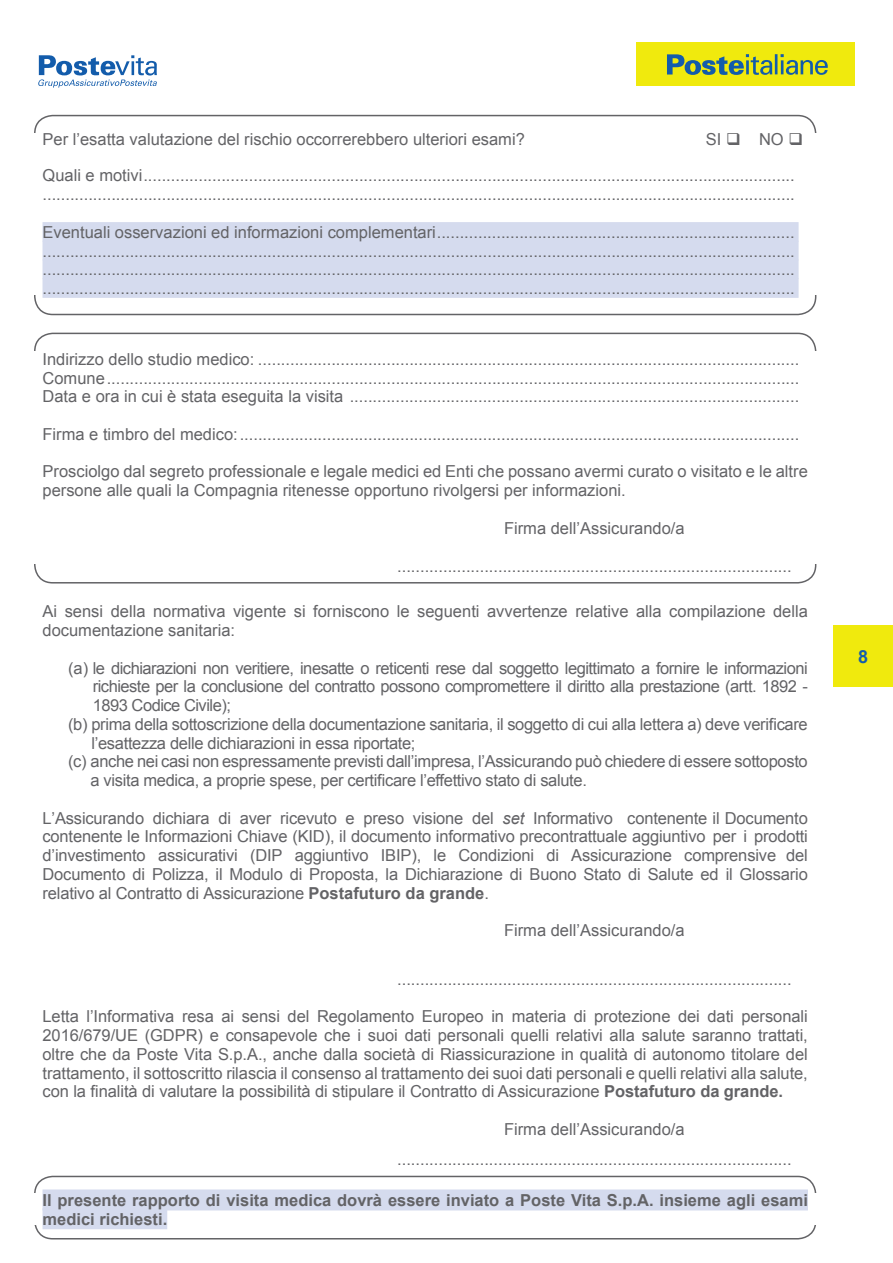
<style>
.page{position:relative;width:893px;height:1263px;background:#fff}
.page>*{position:absolute;margin:0;border:0;box-sizing:border-box;transform-origin:0 0}
.t1{font:700 18px "Arial";color:#135cab}
.Normale{font:16.5px/18.8px "Arial";color:#636366}
.Normale-2{font:16.5px/18.8px "Arial";letter-spacing:-.02em;color:#636366}
.Normale-3{font:700 16.5px/18.8px "Arial";color:#636366}
.s1{font-style:italic}
.s2{font-weight:700}
</style>
<div class="page">
<div style="left:636px;top:43px;width:219px;height:43px;background:#f0ea0d"></div>
<svg style="left:667px;top:54px;width:161px;height:21px"></svg>
<svg style="left:38px;top:55px;width:119px;height:33px"></svg>
<div style="left:833px;top:625px;width:60px;height:62px;background:#f0ea0d"></div>
<div style="left:34px;top:115px;width:782px;height:200px;border:2px solid #636366;border-radius:18px"></div>
<div style="left:21px;top:133px;width:804px;height:162px;background:#fff"></div>
<div style="left:34px;top:333px;width:782px;height:250px;border:2px solid #636366;border-radius:18px"></div>
<div style="left:21px;top:351px;width:846px;height:213px;background:#fff"></div>
<div style="left:34px;top:1176px;width:782px;height:63px;border:2px solid #636366;border-radius:18px"></div>
<div style="left:31px;top:1194px;width:803px;height:31px;background:#fff"></div>
<div style="left:43px;top:222px;width:756px;height:20px;background:#d5dbee"></div>
<div style="left:43px;top:241px;width:756px;height:19px;background:#d5dbee"></div>
<div style="left:43px;top:260px;width:756px;height:19px;background:#d5dbee"></div>
<div style="left:43px;top:278px;width:756px;height:20px;background:#d5dbee"></div>
<div style="left:43px;top:1189px;width:765px;height:21px;background:#d5dbee"></div>
<div style="left:43px;top:1208px;width:124px;height:21px;background:#d5dbee"></div>
<p class="Normale" style="left:43px;top:130px;width:484px">Per l’esatta valutazione del rischio occorrerebbero ulteriori esami?</p>
<p class="Normale" style="left:706px;top:130px;width:99px">SI ❑ NO ❑</p>
<p class="Normale" style="left:43px;top:166px;width:754px">Quali e motivi.............................................................................................................................................. ....................................................................................................................................................................</p>
<p class="Normale" style="left:43px;top:223px;width:754px">Eventuali osservazioni ed informazioni complementari..............................................................................</p>
<p class="Normale" style="left:43px;top:242px;width:754px">....................................................................................................................................................................</p>
<p class="Normale" style="left:43px;top:260px;width:754px">....................................................................................................................................................................</p>
<p class="Normale" style="left:43px;top:279px;width:754px">....................................................................................................................................................................</p>
<p class="Normale" style="left:43px;top:350px;width:758px">Indirizzo dello studio medico: ......................................................................................................................</p>
<p class="Normale" style="left:43px;top:369px;width:758px">Comune.......................................................................................................................................................</p>
<p class="Normale" style="left:43px;top:387px;width:758px">Data e ora in cui è stata eseguita la visita ..................................................................................................</p>
<p class="Normale" style="left:43px;top:425px;width:758px">Firma e timbro del medico:..........................................................................................................................</p>
<p class="Normale" style="left:43px;top:462px;width:767px">Prosciolgo dal segreto professionale e legale medici ed Enti che possano avermi curato o visitato e le altre persone alle quali la Compagnia ritenesse opportuno rivolgersi per informazioni.</p>
<p class="Normale" style="left:504px;top:519px;width:182px">Firma dell’Assicurando/a</p>
<p class="Normale" style="left:397px;top:557px;width:396px">......................................................................................</p>
<p class="Normale" style="left:43px;top:602px;width:767px">Ai sensi della normativa vigente si forniscono le seguenti avvertenze relative alla compilazione della documentazione sanitaria:</p>
<p class="Normale" style="left:93px;top:658px;width:717px;text-align:justify;text-indent:-25px">(a) le dichiarazioni non veritiere, inesatte o reticenti rese dal soggetto legittimato a fornire le informazioni richieste per la conclusione del contratto possono compromettere il diritto alla prestazione (artt. 1892 - 1893 Codice Civile);</p>
<p class="Normale-2" style="left:91px;top:715px;width:718px;text-indent:-23px">(b) prima della sottoscrizione della documentazione sanitaria, il soggetto di cui alla lettera a) deve verificare l’esattezza delle dichiarazioni in essa riportate;</p>
<p class="Normale-2" style="left:91px;top:752px;width:719px;text-indent:-23px">(c) anche nei casi non espressamente previsti dall’impresa, l’Assicurando può chiedere di essere sottoposto a visita medica, a proprie spese, per certificare l’effettivo stato di salute.</p>
<p class="Normale" style="left:43px;top:809px;width:767px;text-align:justify">L’Assicurando dichiara di aver ricevuto e preso visione del <span class="s1">set</span> Informativo contenente il Documento contenente le Informazioni Chiave (KID), il documento informativo precontrattuale aggiuntivo per i prodotti d’investimento assicurativi (DIP aggiuntivo IBIP), le Condizioni di Assicurazione comprensive del Documento di Polizza, il Modulo di Proposta, la Dichiarazione di Buono Stato di Salute ed il Glossario relativo al Contratto di Assicurazione <span class="s2">Postafuturo da grande</span>.</p>
<p class="Normale" style="left:504px;top:921px;width:182px">Firma dell’Assicurando/a</p>
<p class="Normale" style="left:397px;top:970px;width:396px">......................................................................................</p>
<p class="Normale" style="left:43px;top:1007px;width:767px;text-align:justify">Letta l’Informativa resa ai sensi del Regolamento Europeo in materia di protezione dei dati personali 2016/679/UE (GDPR) e consapevole che i suoi dati personali quelli relativi alla salute saranno trattati, oltre che da Poste Vita S.p.A., anche dalla società di Riassicurazione in qualità di autonomo titolare del trattamento, il sottoscritto rilascia il consenso al trattamento dei suoi dati personali e quelli relativi alla salute, con la finalità di valutare la possibilità di stipulare il Contratto di Assicurazione <span class="s2">Postafuturo da grande.</span></p>
<p class="Normale" style="left:504px;top:1120px;width:182px">Firma dell’Assicurando/a</p>
<p class="Normale" style="left:397px;top:1150px;width:396px">......................................................................................</p>
<p class="Normale-3" style="left:43px;top:1191px;width:767px">Il presente rapporto di visita medica dovrà essere inviato a Poste Vita S.p.A. insieme agli esami medici richiesti.</p>
<p class="t1" style="left:858px;top:645px;width:12px">8</p>
</div>
